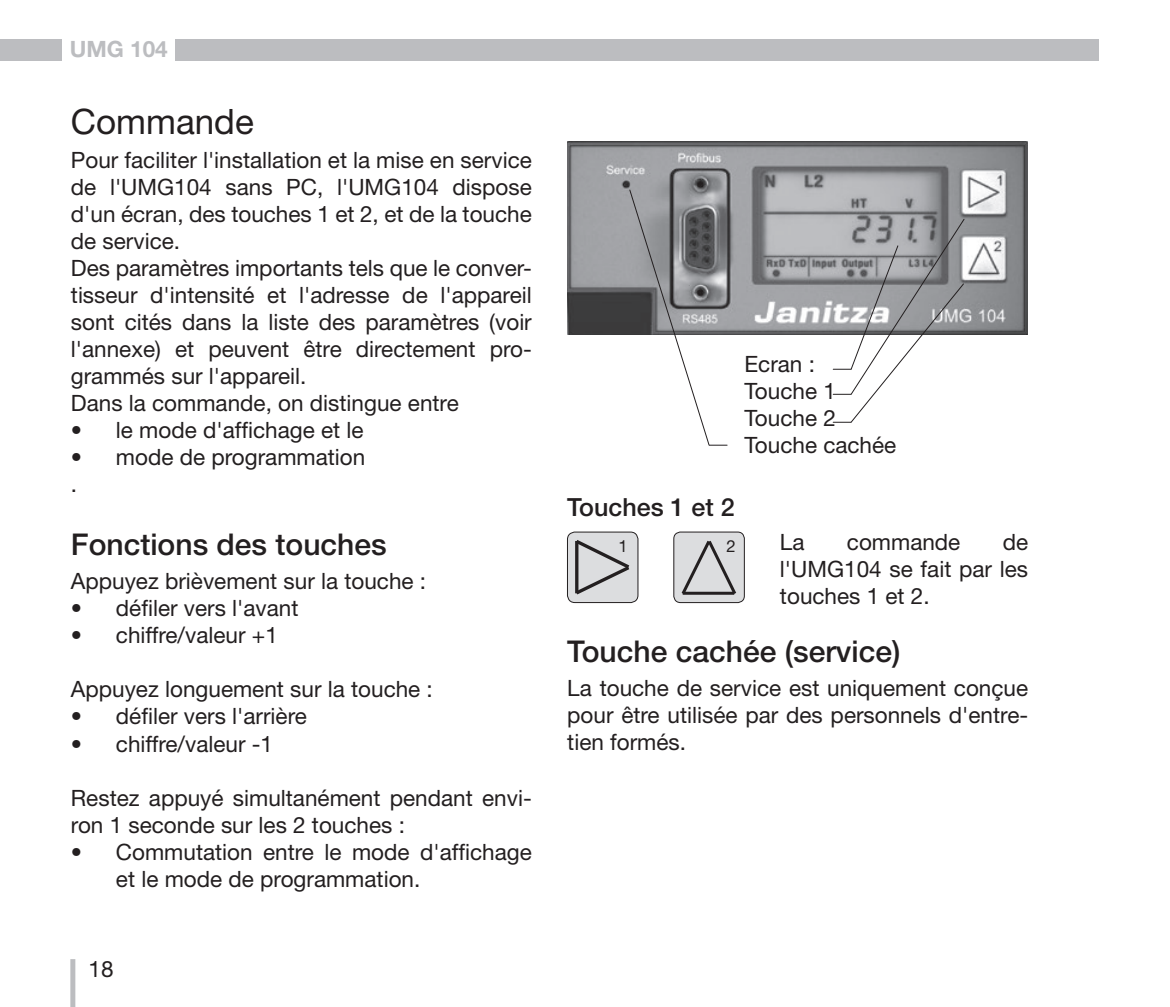
<style>
.page{position:relative;width:1170px;height:1007px;background:#fff}
.page>*{position:absolute;margin:0;border:0;box-sizing:border-box;transform-origin:0 0}
.t1{font:35px "Helvetica Neue LT";color:#231f20}
.t2{font:500 30px "Helvetica Neue LT";color:#231f20}
.t3{font:500 25px "Helvetica Neue LT";color:#231f20}
.t4{font:22.5px/27px "Helvetica Neue LT";color:#231f20}
.t5{font:700 22.5px "Helvetica Neue LT";color:#bcbdc0}
.t6{font:16.75px "Helvetica Neue LT";color:#231f20}
</style>
<div class="page">
<div style="left:70px;top:958px;width:5px;height:48px;background:#bcbdc0"></div>
<div style="left:175px;top:39px;width:923px;height:21px;background:#bcbdc0"></div>
<div style="left:0;top:39px;width:62px;height:21px;background:#bcbdc0"></div>
<img style="left:567px;top:142px;width:460px;height:192px">
<svg style="left:833px;top:218px;width:131px;height:205px"></svg>
<svg style="left:629px;top:189px;width:98px;height:257px"></svg>
<div style="left:567px;top:532px;width:71px;height:70px;background:#dcdddf;border-radius:7px"></div>
<div style="left:567px;top:531px;width:71px;height:71px;border:1px solid #231f20;border-radius:7px"></div>
<svg style="left:575px;top:540px;width:55px;height:55px"></svg>
<div style="left:673px;top:532px;width:71px;height:70px;background:#dcdddf;border-radius:7px"></div>
<div style="left:673px;top:531px;width:71px;height:71px;border:1px solid #231f20;border-radius:7px"></div>
<svg style="left:681px;top:540px;width:56px;height:55px"></svg>
<p class="t5" style="left:70px;top:35px;width:99px">UMG 104</p>
<h1 class="t1" style="left:71px;top:100px;width:184px">Commande</h1>
<p class="t4" style="left:71px;top:146px;width:462px">Pour faciliter l'installation et la mise en service de l'UMG104 sans PC, l'UMG104 dispose d'un écran, des touches 1 et 2, et de la touche de service.<br>Des paramètres importants tels que le conver&shy;tisseur d'intensité et l'adresse de l'appareil sont cités dans la liste des paramètres (voir l'annexe) et peuvent être directement pro&shy;grammés sur l'appareil.<br>Dans la commande, on distingue entre</p>
<p class="t4" style="left:71px;top:416px;width:294px">• le mode d'affichage et le</p>
<p class="t4" style="left:71px;top:443px;width:296px">• mode de programmation .</p>
<h2 class="t2" style="left:71px;top:526px;width:317px">Fonctions des touches</h2>
<p class="t4" style="left:71px;top:567px;width:357px">Appuyez brièvement sur la touche :</p>
<p class="t4" style="left:71px;top:594px;width:229px">• défiler vers l'avant</p>
<p class="t4" style="left:71px;top:621px;width:208px">• chiffre/valeur +1</p>
<p class="t4" style="left:71px;top:675px;width:363px">Appuyez longuement sur la touche :</p>
<p class="t4" style="left:71px;top:702px;width:237px">• défiler vers l'arrière</p>
<p class="t4" style="left:71px;top:729px;width:204px">• chiffre/valeur -1</p>
<p class="t4" style="left:71px;top:783px;width:462px">Restez appuyé simultanément pendant envi&shy;ron 1 seconde sur les 2 touches :</p>
<p class="t4" style="left:116px;top:837px;width:417px;text-indent:-45px">• Commutation entre le mode d'affichage et le mode de programmation.</p>
<p class="t4" style="left:89px;top:954px;width:27px">18</p>
<p class="t4" style="left:744px;top:350px;width:153px">Ecran :<br>Touche 1<br>Touche 2<br>Touche cachée</p>
<p class="t3" style="left:567px;top:492px;width:169px">Touches 1 et 2</p>
<p class="t6" style="left:618px;top:535px;width:11px">1</p>
<p class="t6" style="left:726px;top:536px;width:11px">2</p>
<p class="t4" style="left:780px;top:527px;width:250px;text-align:justify;text-indent:223px">de l'UMG104 se fait par les touches 1 et 2.</p>
<p class="t4" style="left:780px;top:527px;width:26px">La</p>
<p class="t4" style="left:846px;top:527px;width:115px">commande</p>
<h2 class="t2" style="left:567px;top:633px;width:334px">Touche cachée (service)</h2>
<p class="t4" style="left:567px;top:673px;width:462px;text-align:justify">La touche de service est uniquement conçue pour être utilisée par des personnels d'entre&shy;tien formés.</p>
</div>
